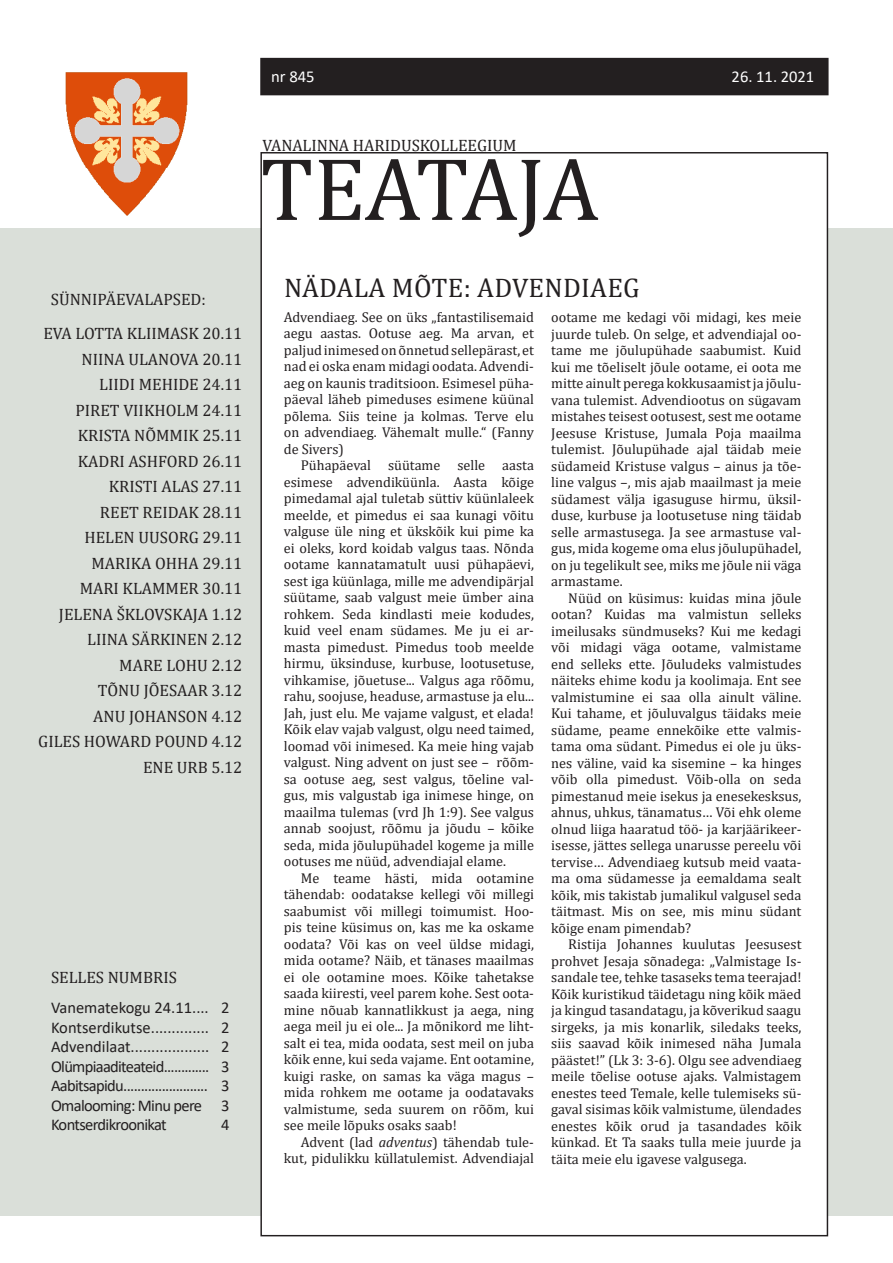
<style>
.page{position:relative;width:893px;height:1263px;background:#fff}
.page>*{position:absolute;margin:0;border:0;box-sizing:border-box;transform-origin:0 0}
.t1{font:90px "Cambria";letter-spacing:-.015em;color:#231f20}
.t2{font:27px "Cambria";letter-spacing:.01em;color:#231f20}
.t3{font:16.65px "Calibri";color:#fff}
.t4{font:16.5px "Cambria";color:#231f20}
.t5{font:16.5px "Calibri";letter-spacing:-.04em;color:#231f20}
.t6{font:16.5px "Calibri";color:#231f20}
.t7{font:16.5px "Calibri";color:#fff}
.Paragraph_Style_1{font:14.25px/16.5px "Cambria";color:#231f20;text-align:justify}
.Paragraph_Style_esim{font:14.25px/16.5px "Cambria";color:#231f20;text-align:justify}
.s1{font-style:italic}
</style>
<div class="page">
<div style="left:1px;top:228px;width:892px;height:987px;background:#dadfd9"></div>
<div style="left:261px;top:153px;width:566px;height:1083px;background:#fff"></div>
<div style="left:260px;top:58px;width:568px;height:37px;background:#231f20"></div>
<img style="left:65px;top:72px;width:123px;height:144px">
<p class="t3" style="left:271px;top:65px;width:45px">nr 845</p>
<p class="t7" style="left:732px;top:65px;width:84px">26. 11. 2021</p>
<p class="t4" style="left:51px;top:290px;width:156px">SÜNNIPÄEVALAPSED:</p>
<p class="t4" style="left:43px;top:324px;width:201px">EVA LOTTA KLIIMASK 20.11</p>
<p class="t4" style="left:82px;top:349px;width:162px">NIINA ULANOVA 20.11</p>
<p class="t4" style="left:99px;top:375px;width:145px">LIIDI MEHIDE 24.11</p>
<p class="t4" style="left:75px;top:400px;width:168px">PIRET VIIKHOLM 24.11</p>
<p class="t4" style="left:78px;top:426px;width:166px">KRISTA NÕMMIK 25.11</p>
<p class="t4" style="left:78px;top:451px;width:166px">KADRI ASHFORD 26.11</p>
<p class="t4" style="left:109px;top:477px;width:135px">KRISTI ALAS 27.11</p>
<p class="t4" style="left:100px;top:502px;width:144px">REET REIDAK 28.11</p>
<p class="t4" style="left:84px;top:528px;width:159px">HELEN UUSORG 29.11</p>
<p class="t4" style="left:91px;top:553px;width:152px">MARIKA OHHA 29.11</p>
<p class="t4" style="left:80px;top:579px;width:164px">MARI KLAMMER 30.11</p>
<p class="t4" style="left:59px;top:604px;width:185px">JELENA ŠKLOVSKAJA 1.12</p>
<p class="t4" style="left:87px;top:630px;width:157px">LIINA SÄRKINEN 2.12</p>
<p class="t4" style="left:119px;top:655px;width:125px">MARE LOHU 2.12</p>
<p class="t4" style="left:98px;top:681px;width:146px">TÕNU JÕESAAR 3.12</p>
<p class="t4" style="left:93px;top:706px;width:151px">ANU JOHANSON 4.12</p>
<p class="t4" style="left:38px;top:732px;width:206px">GILES HOWARD POUND 4.12</p>
<p class="t4" style="left:143px;top:757px;width:101px">ENE URB 5.12</p>
<p class="t4" style="left:51px;top:968px;width:127px">SELLES NUMBRIS</p>
<p class="t6" style="left:51px;top:996px;width:159px">Vanematekogu 24.11....</p>
<p class="t6" style="left:51px;top:1016px;width:160px">Kontserdikutse..............</p>
<p class="t6" style="left:51px;top:1035px;width:160px">Advendilaat...................</p>
<p class="t5" style="left:51px;top:1055px;width:160px">Olümpiaaditeateid.............</p>
<p class="t5" style="left:51px;top:1074px;width:158px">Aabitsapidu........................</p>
<p class="t5" style="left:51px;top:1094px;width:153px">Omalooming: Minu pere</p>
<p class="t5" style="left:51px;top:1113px;width:117px">Kontserdikroonikat</p>
<p class="t5" style="left:221px;top:996px;width:10px">2</p>
<p class="t5" style="left:221px;top:1016px;width:10px">2</p>
<p class="t5" style="left:221px;top:1035px;width:10px">2</p>
<p class="t5" style="left:221px;top:1055px;width:10px">3</p>
<p class="t5" style="left:221px;top:1074px;width:10px">3</p>
<p class="t5" style="left:221px;top:1094px;width:10px">3</p>
<p class="t5" style="left:221px;top:1113px;width:10px">4</p>
<p class="t4" style="left:263px;top:136px;width:256px">VANALINNA HARIDUSKOLLEEGIUM</p>
<p class="t1" style="left:260px;top:136px;width:340px">TEATAJA</p>
<p class="t2" style="left:284px;top:271px;width:357px">NÄDALA MÕTE: ADVENDIAEG</p>
<p class="Paragraph_Style_esim" style="left:284px;top:308px;width:252px">Advendiaeg. See on üks „fantastilisemaid aegu aastas. Ootuse aeg. Ma arvan, et paljud inimesed on õnnetud sellepärast, et nad ei oska enam midagi oodata. Advendi&shy;aeg on kaunis traditsioon. Esimesel püha&shy;päeval läheb pimeduses esimene küünal põlema. Siis teine ja kolmas. Terve elu on advendiaeg. Vähemalt mulle.“ (Fanny de Sivers)</p>
<p class="Paragraph_Style_1" style="left:284px;top:457px;width:252px;text-indent:17px">Pühapäeval süütame selle aasta esimese advendiküünla. Aasta kõige pimedamal ajal tuletab süttiv küünlaleek meelde, et pimedus ei saa kunagi võitu valguse üle ning et ükskõik kui pime ka ei oleks, kord koidab valgus taas. Nõnda ootame kannatamatult uusi pühapäevi, sest iga küünlaga, mille me advendipärjal süütame, saab valgust meie ümber aina rohkem. Seda kindlasti meie kodudes, kuid veel enam südames. Me ju ei ar&shy;masta pimedust. Pimedus toob meelde hirmu, üksinduse, kurbuse, lootusetuse, vihkamise, jõuetuse... Valgus aga rõõmu, rahu, soojuse, headuse, armastuse ja elu...<br>Jah, just elu. Me vajame valgust, et elada!<br>Kõik elav vajab valgust, olgu need taimed, loomad või inimesed. Ka meie hing vajab valgust. Ning advent on just see – rõõm&shy;sa ootuse aeg, sest valgus, tõeline val&shy;gus, mis valgustab iga inimese hinge, on maailma tulemas (vrd Jh 1:9). See valgus annab soojust, rõõmu ja jõudu – kõike seda, mida jõulupühadel kogeme ja mille ootuses me nüüd, advendiajal elame.</p>
<p class="Paragraph_Style_1" style="left:284px;top:869px;width:252px;text-indent:17px">Me teame hästi, mida ootamine tähendab: oodatakse kellegi või millegi saabumist või millegi toimumist. Hoo&shy;pis teine küsimus on, kas me ka oskame oodata? Või kas on veel üldse midagi, mida ootame? Näib, et tänases maailmas ei ole ootamine moes. Kõike tahetakse saada kiiresti, veel parem kohe. Sest oota&shy;mine nõuab kannatlikkust ja aega, ning aega meil ju ei ole... Ja mõnikord me liht&shy;salt ei tea, mida oodata, sest meil on juba kõik enne, kui seda vajame. Ent ootamine, kuigi raske, on samas ka väga magus – mida rohkem me ootame ja oodatavaks valmistume, seda suurem on rõõm, kui see meile lõpuks osaks saab!</p>
<p class="Paragraph_Style_1" style="left:284px;top:1133px;width:252px;text-align:right">Advent (lad <span class="s1">adventus</span>) tähendab tule&shy;kut, pidulikku küllatulemist. Advendiajal</p>
<p class="Paragraph_Style_1" style="left:551px;top:309px;width:252px">ootame me kedagi või midagi, kes meie juurde tuleb. On selge, et advendiajal oo&shy;tame me jõulupühade saabumist. Kuid kui me tõeliselt jõule ootame, ei oota me mitte ainult perega kokkusaamist ja jõulu&shy;vana tulemist. Advendiootus on sügavam mistahes teisest ootusest, sest me ootame Jeesuse Kristuse, Jumala Poja maailma tulemist. Jõulupühade ajal täidab meie südameid Kristuse valgus – ainus ja tõe&shy;line valgus –, mis ajab maailmast ja meie südamest välja igasuguse hirmu, üksil&shy;duse, kurbuse ja lootusetuse ning täidab selle armastusega. Ja see armastuse val&shy;gus, mida kogeme oma elus jõulupühadel, on ju tegelikult see, miks me jõule nii väga armastame.</p>
<p class="Paragraph_Style_1" style="left:551px;top:589px;width:252px;text-indent:17px">Nüüd on küsimus: kuidas mina jõule ootan? Kuidas ma valmistun selleks imeilusaks sündmuseks? Kui me kedagi või midagi väga ootame, valmistame end selleks ette. Jõuludeks valmistudes näiteks ehime kodu ja koolimaja. Ent see valmistumine ei saa olla ainult väline.<br>Kui tahame, et jõuluvalgus täidaks meie südame, peame ennekõike ette valmis&shy;tama oma südant. Pimedus ei ole ju üks&shy;nes väline, vaid ka sisemine – ka hinges võib olla pimedust. Võib-olla on seda pimestanud meie isekus ja enesekesksus, ahnus, uhkus, tänamatus… Või ehk oleme olnud liiga haaratud töö- ja karjäärikeer&shy;isesse, jättes sellega unarusse pereelu või tervise… Advendiaeg kutsub meid vaata&shy;ma oma südamesse ja eemaldama sealt kõik, mis takistab jumalikul valgusel seda täitmast. Mis on see, mis minu südant kõige enam pimendab?</p>
<p class="Paragraph_Style_1" style="left:551px;top:936px;width:252px;text-indent:17px">Ristija Johannes kuulutas Jeesusest prohvet Jesaja sõnadega: „Valmistage Is&shy;sandale tee, tehke tasaseks tema teerajad!<br>Kõik kuristikud täidetagu ning kõik mäed ja kingud tasandatagu, ja kõverikud saagu sirgeks, ja mis konarlik, siledaks teeks, siis saavad kõik inimesed näha Jumala päästet!” (Lk 3: 3-6). Olgu see advendiaeg meile tõelise ootuse ajaks. Valmistagem enestes teed Temale, kelle tulemiseks sü&shy;gaval sisimas kõik valmistume, ülendades enestes kõik orud ja tasandades kõik künkad. Et Ta saaks tulla meie juurde ja täita meie elu igavese valgusega.</p>
</div>
